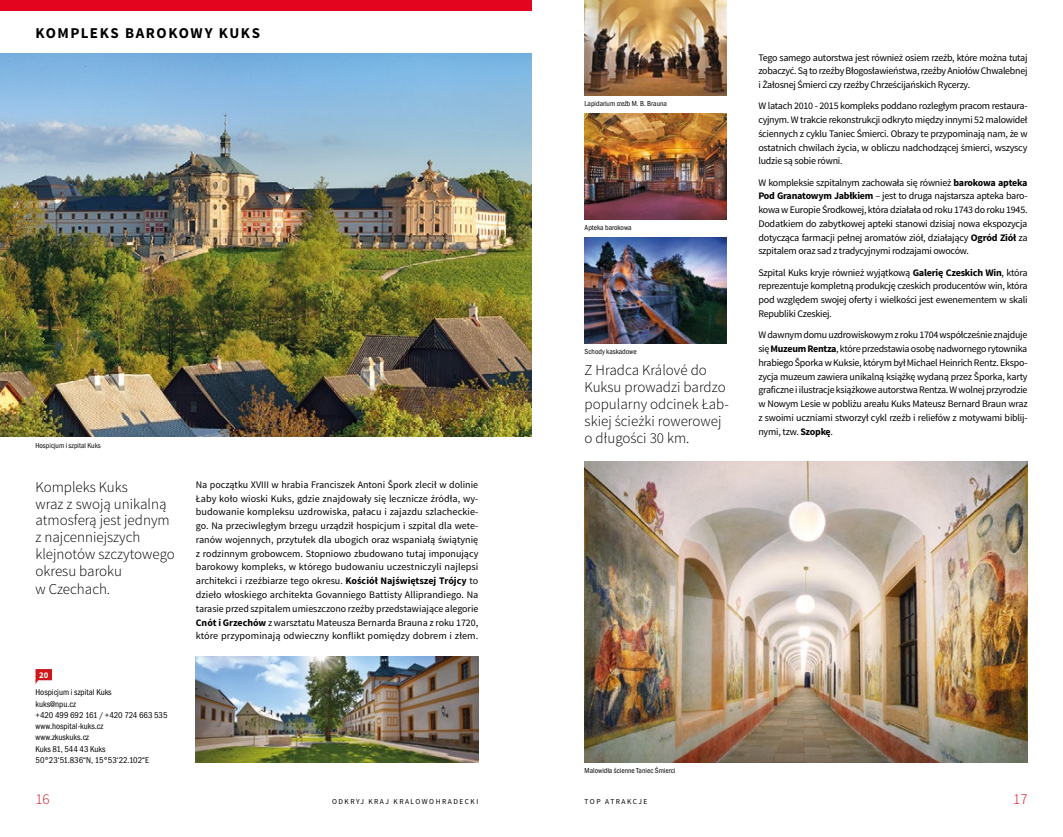
<style>
.page{position:relative;width:1063px;height:837px;background:#fff}
.page>*{position:absolute;margin:0;border:0;box-sizing:border-box;transform-origin:0 0}
.t1{font:300 15px/17px "Source Sans Pro";color:#000}
.t2{font:700 15px "Source Sans Pro";letter-spacing:.1em;color:#000}
.t3{font:300 15px "Source Sans Pro";color:#cd171a}
.t4{font:300 15px "Source Sans Pro";color:#e30520}
.t5{font:10px/13.8px "Source Sans Pro";letter-spacing:-.025em;color:#000;text-align:justify}
.t6{font:condensed 8.75px/11.2px "Franklin Gothic ITCTOT";color:#000}
.t7{font:700 8.75px "Source Sans Pro";color:#fff}
.t8{font:condensed 7.5px "Franklin Gothic ITCTOT";color:#000}
.t9{font:7.5px "Source Sans Pro";letter-spacing:.2em;color:#000}
.s1{font-weight:700}
</style>
<div class="page">
<img style="left:585px;top:0;width:141px;height:95px">
<img style="left:585px;top:113px;width:141px;height:106px">
<img style="left:585px;top:462px;width:443px;height:300px">
<img style="left:585px;top:237px;width:141px;height:106px">
<div style="left:0;top:0;width:532px;height:11px;background:#e30520"></div>
<img style="left:196px;top:656px;width:282px;height:106px">
<svg style="left:36px;top:669px;width:16px;height:14px"></svg>
<img style="left:0;top:53px;width:532px;height:383px">
<h1 class="t2" style="left:35px;top:23px;width:226px">KOMPLEKS BAROKOWY KUKS</h1>
<p class="t8" style="left:35px;top:441px;width:67px">Hospicjum i szpital Kuks</p>
<h1 class="t1" style="left:35px;top:478px;width:141px">Kompleks Kuks<br>wraz z swoją unikalną atmosferą jest jednym z najcenniejszych klejnotów szczytowego okresu baroku<br>w Czechach.</h1>
<p class="t5" style="left:196px;top:477px;width:284px">Na początku XVIII w hrabia Franciszek Antoni Špork zlecił w dolinie Łaby koło wioski Kuks, gdzie znajdowały się lecznicze źródła, wy&shy;budowanie kompleksu uzdrowiska, pałacu i zajazdu szlacheckie&shy;go. Na przeciwległym brzegu urządził hospicjum i szpital dla wete&shy;ranów wojennych, przytułek dla ubogich oraz wspaniałą świątynię z rodzinnym grobowcem. Stopniowo zbudowano tutaj imponujący barokowy kompleks, w którego budowaniu uczestniczyli najlepsi architekci i rzeźbiarze tego okresu. <span class="s1">Kościół Najświętszej Trójcy</span> to dzieło włoskiego architekta Govanniego Battisty Alliprandiego. Na tarasie przed szpitalem umieszczono rzeźby przedstawiające alegorie <span class="s1">Cnót i Grzechów</span> z warsztatu Mateusza Bernarda Brauna z roku 1720, które przypominają odwieczny konflikt pomiędzy dobrem i złem.</p>
<p class="t7" style="left:39px;top:668px;width:11px">20</p>
<p class="t6" style="left:36px;top:686px;width:133px">Hospicjum i szpital Kuks<br>kuks@npu.cz<br>+420 499 692 161 / +420 724 663 535 www.hospital-kuks.cz<br>www.zkuskuks.cz<br>Kuks 81, 544 43 Kuks<br>50°23‘51.836“N, 15°53‘22.102“E</p>
<p class="t8" style="left:585px;top:99px;width:84px">Lapidarium rzeźb M. B. Brauna</p>
<p class="t8" style="left:585px;top:223px;width:48px">Apteka barokowa</p>
<p class="t8" style="left:585px;top:347px;width:54px">Schody kaskadowe</p>
<h1 class="t1" style="left:585px;top:361px;width:146px">Z Hradca Králové do<br>Kuksu prowadzi bardzo popularny odcinek Łab&shy;skiej ścieżki rowerowej o długości 30 km.</h1>
<p class="t5" style="left:758px;top:50px;width:271px">Tego samego autorstwa jest również osiem rzeźb, które można tutaj zobaczyć. Są to rzeźby Błogosławieństwa, rzeźby Aniołów Chwalebnej i Żałosnej Śmierci czy rzeźby Chrześcijańskich Rycerzy.</p>
<p class="t5" style="left:758px;top:99px;width:271px">W latach 2010 - 2015 kompleks poddano rozległym pracom restaura&shy;cyjnym. W trakcie rekonstrukcji odkryto między innymi 52 malowideł ściennych z cyklu Taniec Śmierci. Obrazy te przypominają nam, że w ostatnich chwilach życia, w obliczu nadchodzącej śmierci, wszyscy ludzie są sobie równi.</p>
<p class="t5" style="left:758px;top:175px;width:271px">W kompleksie szpitalnym zachowała się również <span class="s1">barokowa apteka Pod Granatowym Jabłkiem</span> – jest to druga najstarsza apteka baro&shy;kowa w Europie Środkowej, która działała od roku 1743 do roku 1945.<br>Dodatkiem do zabytkowej apteki stanowi dzisiaj nowa ekspozycja dotycząca farmacji pełnej aromatów ziół, działający <span class="s1">Ogród Ziół</span> za szpitalem oraz sad z tradycyjnymi rodzajami owoców.</p>
<p class="t5" style="left:758px;top:265px;width:271px">Szpital Kuks kryje również wyjątkową <span class="s1">Galerię Czeskich Win</span>, która reprezentuje kompletną produkcję czeskich producentów win, która pod względem swojej oferty i wielkości jest ewenementem w skali Republiki Czeskiej.</p>
<p class="t5" style="left:758px;top:328px;width:271px">W dawnym domu uzdrowiskowym z roku 1704 współcześnie znajduje się <span class="s1">Muzeum Rentza</span>, które przedstawia osobę nadwornego rytownika hrabiego Šporka w Kuksie, którym był Michael Heinrich Rentz. Ekspo&shy;zycja muzeum zawiera unikalną książkę wydaną przez Šporka, karty graficzne i ilustracje książkowe autorstwa Rentza. W wolnej przyrodzie w Nowym Lesie w pobliżu areału Kuks Mateusz Bernard Braun wraz z swoimi uczniami stworzył cykl rzeźb i reliefów z motywami biblij&shy;nymi, tzw. <span class="s1">Szopkę</span>.</p>
<p class="t8" style="left:585px;top:766px;width:92px">Malowidła ścienne Taniec Śmierci</p>
<h1 class="t3" style="left:35px;top:789px;width:16px">16</h1>
<p class="t9" style="left:332px;top:796px;width:148px">ODKRYJ KRAJ KRALOWOHRADECKI</p>
<p class="t9" style="left:585px;top:796px;width:64px">TOP ATRAKCJE</p>
<h1 class="t4" style="left:1013px;top:789px;width:16px">17</h1>
</div>
